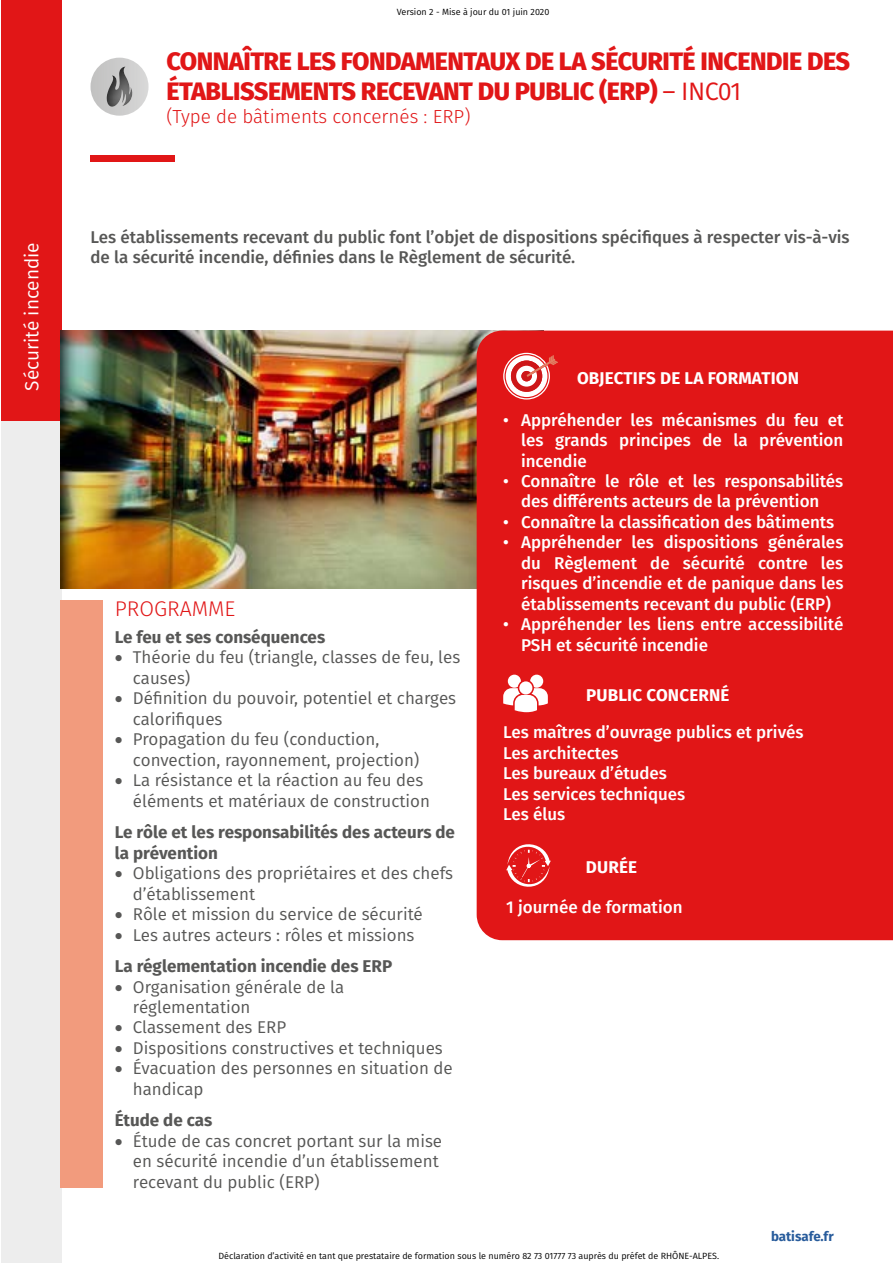
<style>
.page{position:relative;width:893px;height:1263px;background:#fff}
.page>*{position:absolute;margin:0;border:0;box-sizing:border-box;transform-origin:0 0}
.t1{font:800 25.2px/30.3px "Fira Sans";letter-spacing:-.02em;color:#e11617}
.t2{font:300 21.3px "Fira Sans";color:#e11617}
.t3{font:19.05px "Fira Sans";color:#fff}
.t4{font:300 18.9px "Fira Sans";color:#e11617}
.t5{font:17.1px/20.4px "Fira Sans";color:#575756}
.t6{font:500 17.1px/20.4px "Fira Sans";color:#fff}
.t7{font:500 17.1px/20.4px "Fira Sans";color:#575756}
.t8{font:700 17.1px/20.4px "Fira Sans";color:#575756}
.t9{font:700 17.1px "Fira Sans";letter-spacing:.01em;color:#fff}
.t10{font:700 13.35px "Fira Sans";color:#275b9b}
.t11{font:9px "Fira Sans";color:#000}
.s1{font-weight:400}
.s2{font-weight:700}
</style>
<div class="page">
<div style="left:1px;top:0;width:61px;height:1263px;background:#ededed"></div>
<div style="left:1px;top:0;width:61px;height:421px;background:#e11617"></div>
<svg style="left:90px;top:58px;width:59px;height:58px"></svg>
<div style="left:86px;top:53px;width:64px;height:57px;background:#000;opacity:.75"></div>
<div style="left:90px;top:156px;width:85px;height:6px;background:#e11617"></div>
<img style="left:60px;top:331px;width:417px;height:257px">
<div style="left:477px;top:331px;width:416px;height:609px;background:#e11617"></div>
<div style="left:60px;top:600px;width:43px;height:588px;background:#f29b7d"></div>
<svg style="left:503px;top:675px;width:45px;height:37px"></svg>
<svg style="left:503px;top:353px;width:55px;height:47px"></svg>
<svg style="left:506px;top:837px;width:45px;height:57px;background:#e53738"></svg>
<p class="t3" style="left:18px;top:391px;width:150px;rotate:-90deg">Sécurité incendie</p>
<p class="t11" style="left:397px;top:5px;width:154px">Version 2 - Mise à jour du 01 juin 2020</p>
<h1 class="t1" style="left:166px;top:44px;width:685px">CONNAÎTRE LES FONDAMENTAUX DE LA SÉCURITÉ INCENDIE DES<br>ÉTABLISSEMENTS RECEVANT DU PUBLIC (ERP) <span class="s1">– INC01</span></h1>
<p class="t4" style="left:166px;top:102px;width:306px">(Type de bâtiments concernés : ERP)</p>
<p class="t7" style="left:90px;top:225px;width:761px">Les établissements recevant du public font l’objet de dispositions spécifiques à respecter vis-à-vis de la sécurité incendie, définies dans le Règlement de sécurité.</p>
<p class="t2" style="left:115px;top:593px;width:122px">PROGRAMME</p>
<p class="t8" style="left:115px;top:626px;width:212px">Le feu et ses conséquences</p>
<p class="t5" style="left:133px;top:647px;width:329px;text-indent:-18px">• Théorie du feu (triangle, classes de feu, les causes)</p>
<p class="t5" style="left:133px;top:688px;width:325px;text-indent:-18px">• Définition du pouvoir, potentiel et charges calorifiques</p>
<p class="t5" style="left:133px;top:729px;width:288px;text-indent:-18px">• Propagation du feu (conduction, convection, rayonnement, projection)</p>
<p class="t5" style="left:133px;top:770px;width:299px;text-indent:-18px">• La résistance et la réaction au feu des éléments et matériaux de construction</p>
<p class="t8" style="left:115px;top:821px;width:342px">Le rôle et les responsabilités des acteurs de la prévention</p>
<p class="t5" style="left:133px;top:862px;width:322px;text-indent:-18px">• Obligations des propriétaires et des chefs d’établissement</p>
<p class="t5" style="left:115px;top:903px;width:309px">• Rôle et mission du service de sécurité</p>
<p class="t5" style="left:115px;top:918px;width:301px;line-height:31.5px">• Les autres acteurs : rôles et missions<br><span class="s2">La réglementation incendie des ERP</span></p>
<p class="t5" style="left:133px;top:976px;width:213px;text-indent:-18px">• Organisation générale de la réglementation</p>
<p class="t5" style="left:115px;top:1017px;width:173px">• Classement des ERP</p>
<p class="t5" style="left:115px;top:1037px;width:330px">• Dispositions constructives et techniques</p>
<p class="t5" style="left:133px;top:1058px;width:321px;text-indent:-18px">• Évacuation des personnes en situation de handicap</p>
<p class="t8" style="left:115px;top:1109px;width:99px">Étude de cas</p>
<p class="t5" style="left:133px;top:1130px;width:311px;text-indent:-18px">• Étude de cas concret portant sur la mise en sécurité incendie d’un établissement recevant du public (ERP)</p>
<p class="t9" style="left:577px;top:363px;width:224px">OBJECTIFS DE LA FORMATION</p>
<p class="t6" style="left:521px;top:409px;width:324px;text-align:justify;text-indent:-18px">• Appréhender les mécanismes du feu et les grands principes de la prévention incendie</p>
<p class="t6" style="left:503px;top:470px;width:342px;text-align:center">• Connaître le rôle et les responsabilités des différents acteurs de la prévention</p>
<p class="t6" style="left:503px;top:511px;width:333px">• Connaître la classification des bâtiments</p>
<p class="t6" style="left:521px;top:531px;width:324px;text-align:justify;text-indent:-18px">• Appréhender les dispositions générales du Règlement de sécurité contre les risques d’incendie et de panique dans les établissements recevant du public (ERP)</p>
<p class="t6" style="left:521px;top:613px;width:324px;text-indent:-18px">• Appréhender les liens entre accessibilité<br>PSH et sécurité incendie</p>
<p class="t9" style="left:586px;top:680px;width:145px">PUBLIC CONCERNÉ</p>
<p class="t6" style="left:503px;top:721px;width:302px">Les maîtres d’ouvrage publics et privés<br>Les architectes<br>Les bureaux d’études<br>Les services techniques<br>Les élus</p>
<p class="t9" style="left:586px;top:853px;width:53px">DURÉE</p>
<p class="t6" style="left:506px;top:896px;width:178px">1 journée de formation</p>
<p class="t10" style="left:771px;top:1225px;width:64px">batisafe.fr</p>
<p class="t11" style="left:218px;top:1249px;width:502px">Déclaration d’activité en tant que prestataire de formation sous le numéro 82 73 01777 73 auprès du préfet de RHÔNE-ALPES.</p>
</div>
